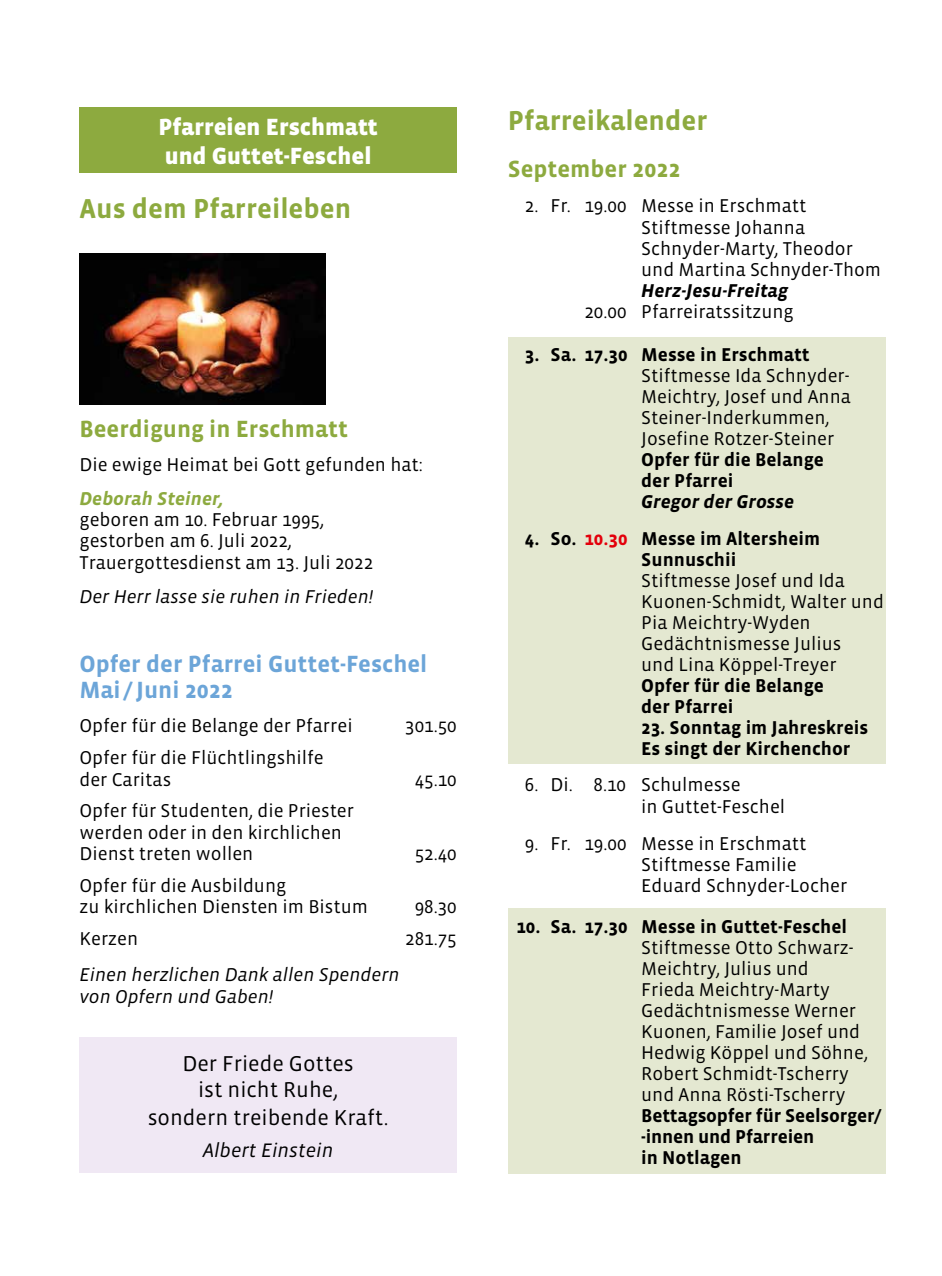
<style>
.page{position:relative;width:942px;height:1276px;background:#fff}
.page>*{position:absolute;margin:0;border:0;box-sizing:border-box;transform-origin:0 0}
.t1{font:700 28px "Vista Sans";color:#8daa3f}
.t2{font:700 24px/26.4px "Vista Sans";color:#6ca5d8}
.t3{font:900 24px/28.8px "Vista Sans";color:#fff}
.t4{font:700 24px "Vista Sans";color:#8daa3f}
.t5{font:22px/26px "Vista Sans";color:#000;text-align:center}
.t6{font:italic 20px "Vista Sans";color:#000}
.t7{font:19px/21px "Vista Sans";color:#000}
.t8{font:700 19px/21px "Vista Sans";color:#000}
.t9{font:italic 19px/21.4px "Vista Sans";color:#000}
.t10{font:italic 700 19px "Vista Sans";color:#000}
.t11{font:italic 700 19px "Vista Sans";color:#8daa3f}
.s1{color:#e3000b}
</style>
<div class="page">
<div style="left:79px;top:108px;width:377px;height:65px;background:#8daa3f"></div>
<div style="left:507px;top:909px;width:377px;height:265px;background:#e4e8d1"></div>
<div style="left:507px;top:337px;width:377px;height:427px;background:#e4e8d1"></div>
<img style="left:79px;top:254px;width:246px;height:150px">
<div style="left:79px;top:1037px;width:377px;height:136px;background:#f0e8f4"></div>
<p class="t3" style="left:158px;top:113px;width:221px">Pfarreien Erschmatt und Guttet-Feschel</p>
<h1 class="t1" style="left:79px;top:194px;width:273px">Aus dem Pfarreileben</h1>
<p class="t4" style="left:79px;top:417px;width:270px">Beerdigung in Erschmatt</p>
<p class="t7" style="left:79px;top:454px;width:345px">Die ewige Heimat bei Gott gefunden hat:</p>
<p class="t11" style="left:79px;top:488px;width:146px">Deborah Steiner,</p>
<p class="t7" style="left:79px;top:509px;width:295px">geboren am 10. Februar 1995, gestorben am 6. Juli 2022,<br>Trauergottesdienst am 13. Juli 2022</p>
<p class="t9" style="left:79px;top:586px;width:295px">Der Herr lasse sie ruhen in Frieden!</p>
<p class="t2" style="left:79px;top:651px;width:349px">Opfer der Pfarrei Guttet-Feschel<br>Mai/Juni 2022</p>
<p class="t7" style="left:79px;top:716px;width:274px">Opfer für die Belange der Pfarrei</p>
<p class="t7" style="left:405px;top:716px;width:53px">301.50</p>
<p class="t7" style="left:79px;top:747px;width:246px">Opfer für die Flüchtlingshilfe der Caritas</p>
<p class="t7" style="left:414px;top:769px;width:44px">45.10</p>
<p class="t7" style="left:79px;top:800px;width:276px">Opfer für Studenten, die Priester werden oder in den kirchlichen<br>Dienst treten wollen</p>
<p class="t7" style="left:79px;top:875px;width:290px">Opfer für die Ausbildung<br>zu kirchlichen Diensten im Bistum</p>
<p class="t7" style="left:414px;top:843px;width:44px">52.40</p>
<p class="t7" style="left:414px;top:897px;width:44px">98.30</p>
<p class="t7" style="left:79px;top:928px;width:60px">Kerzen</p>
<p class="t7" style="left:405px;top:928px;width:53px">281.75</p>
<p class="t9" style="left:79px;top:964px;width:321px">Einen herzlichen Dank allen Spendern von Opfern und Gaben!</p>
<p class="t5" style="left:182px;top:1051px;width:173px">Der Friede Gottes ist nicht Ruhe,</p>
<p class="t5" style="left:148px;top:1105px;width:242px">sondern treibende Kraft.</p>
<p class="t6" style="left:202px;top:1140px;width:132px">Albert Einstein</p>
<h1 class="t1" style="left:507px;top:106px;width:201px">Pfarreikalender</h1>
<p class="t4" style="left:507px;top:157px;width:174px">September 2022</p>
<p class="t7" style="left:641px;top:196px;width:241px;text-indent:-116px">2. Fr. 19.00 Messe in Erschmatt<br>Stiftmesse Johanna<br>Schnyder-Marty, Theodor und Martina Schnyder-Thom</p>
<p class="t10" style="left:641px;top:281px;width:148px">Herz-Jesu-Freitag</p>
<p class="t7" style="left:584px;top:302px;width:211px">20.00 Pfarreiratssitzung</p>
<p class="t8" style="left:524px;top:345px;width:286px">3. Sa. 17.30 Messe in Erschmatt</p>
<p class="t7" style="left:641px;top:366px;width:211px">Stiftmesse Ida Schnyder-<br>Meichtry, Josef und Anna<br>Steiner-Inderkummen,<br>Josefine Rotzer-Steiner</p>
<p class="t8" style="left:641px;top:450px;width:184px">Opfer für die Belange der Pfarrei</p>
<p class="t10" style="left:641px;top:492px;width:154px">Gregor der Grosse</p>
<p class="t8" style="left:641px;top:529px;width:180px;text-indent:-116px">4. So. <span class="s1">10.30</span> Messe im Altersheim<br>Sunnuschii</p>
<p class="t7" style="left:641px;top:571px;width:244px">Stiftmesse Josef und Ida<br>Kuonen-Schmidt, Walter und<br>Pia Meichtry-Wyden<br>Gedächtnismesse Julius<br>und Lina Köppel-Treyer</p>
<p class="t8" style="left:641px;top:676px;width:184px">Opfer für die Belange der Pfarrei</p>
<p class="t8" style="left:641px;top:718px;width:228px">23. Sonntag im Jahreskreis<br>Es singt der Kirchenchor</p>
<p class="t7" style="left:641px;top:775px;width:145px;text-indent:-116px">6. Di. 8.10 Schulmesse<br>in Guttet-Feschel</p>
<p class="t7" style="left:641px;top:833px;width:207px;text-indent:-116px">9. Fr. 19.00 Messe in Erschmatt<br>Stiftmesse Familie<br>Eduard Schnyder-Locher</p>
<p class="t8" style="left:516px;top:917px;width:332px">10. Sa. 17.30 Messe in Guttet-Feschel</p>
<p class="t7" style="left:641px;top:938px;width:228px">Stiftmesse Otto Schwarz-<br>Meichtry, Julius und<br>Frieda Meichtry-Marty<br>Gedächtnismesse Werner<br>Kuonen, Familie Josef und<br>Hedwig Köppel und Söhne,<br>Robert Schmidt-Tscherry und Anna Rösti-Tscherry</p>
<p class="t8" style="left:641px;top:1105px;width:242px">Bettagsopfer für Seelsorger/ -innen und Pfarreien<br>in Notlagen</p>
</div>
